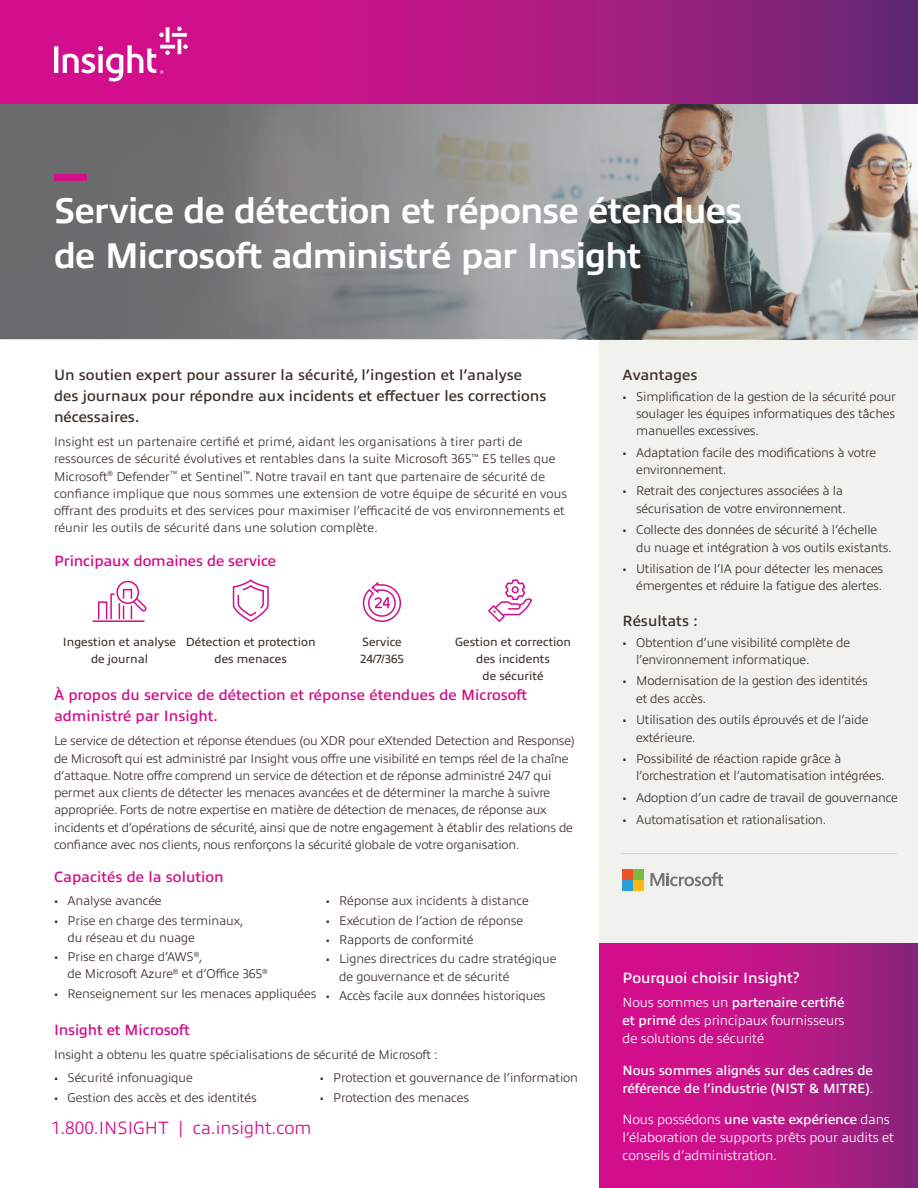
<style>
.page{position:relative;width:918px;height:1188px;background:#fff}
.page>*{position:absolute;margin:0;border:0;box-sizing:border-box;transform-origin:0 0}
.Sidebar_Header{font:700 36px/45px "Allumi Pro";letter-spacing:-.03em;color:#fff}
.t1{font:300 18px "Allumi Pro";color:#d20e8c}
.Body{font:600 15px/21px "Allumi Pro";color:#d20e8c}
.Teaser{font:600 15px/21px "Allumi Pro";color:#3d322c}
.Sidebar_Header-2{font:600 15px "Allumi Pro";color:#fff}
.Sidebar_Header-3{font:600 15px "Allumi Pro";color:#3d322c}
.Sidebar_Body{font:300 13.5px/18px "Allumi Pro";letter-spacing:-.01em;color:#fff;text-align:justify}
.Sidebar_Body-2{font:600 13.5px/18px "Allumi Pro";letter-spacing:-.01em;color:#fff}
.Body-2{font:300 12.75px/17.2px "Allumi Pro";letter-spacing:-.015em;color:#3d322c}
.Body-3{font:12px/17.2px "Allumi Pro";color:#3d322c;text-align:center}
.s1{font-weight:600}
.s2{font-weight:300}
</style>
<div class="page">
<div style="left:599px;top:339px;width:319px;height:849px;background:#f1f1ee"></div>
<svg style="left:0;top:104px;width:918px;height:235px;background:#8a8b8a"></svg>
<svg style="left:0;top:0;width:918px;height:104px;background:#ac1983"></svg>
<div style="left:54px;top:175px;width:33px;height:6px;background:#d20e8c"></div>
<svg style="left:232px;top:579px;width:37px;height:43px"></svg>
<hr style="left:93px;top:620px;width:51px;height:2px;background:#d20e8c">
<svg style="left:97px;top:580px;width:50px;height:41px"></svg>
<svg style="left:362px;top:581px;width:40px;height:41px"></svg>
<svg style="left:488px;top:579px;width:44px;height:43px"></svg>
<div style="left:623px;top:869px;width:10px;height:10px;background:#f05024"></div>
<div style="left:634px;top:869px;width:10px;height:10px;background:#7cbb42"></div>
<div style="left:623px;top:880px;width:10px;height:10px;background:#2a9fd9"></div>
<div style="left:634px;top:880px;width:10px;height:10px;background:#fcb814"></div>
<svg style="left:650px;top:872px;width:73px;height:14px"></svg>
<svg style="left:599px;top:944px;width:319px;height:244px;background:#ba1686"></svg>
<svg style="left:54px;top:27px;width:134px;height:54px"></svg>
<hr style="left:621px;top:853px;width:276px;height:1px;background:#d7d1ca">
<p class="Sidebar_Header" style="left:54px;top:185px;width:690px">Service de détection et réponse étendues de Microsoft administré par Insight</p>
<p class="Teaser" style="left:54px;top:363px;width:494px">Un soutien expert pour assurer la sécurité, l’ingestion et l’analyse des journaux pour répondre aux incidents et effectuer les corrections nécessaires.</p>
<p class="Body-2" style="left:54px;top:432px;width:515px">Insight est un partenaire certifié et primé, aidant les organisations à tirer parti de ressources de sécurité évolutives et rentables dans la suite Microsoft 365<sup>™</sup> E5 telles que Microsoft<sup>®</sup> Defender<sup>™</sup> et Sentinel<sup>™</sup>. Notre travail en tant que partenaire de sécurité de confiance implique que nous sommes une extension de votre équipe de sécurité en vous offrant des produits et des services pour maximiser l’efficacité de vos environnements et réunir les outils de sécurité dans une solution complète.</p>
<p class="Body" style="left:54px;top:549px;width:224px">Principaux domaines de service</p>
<p class="Body-3" style="left:63px;top:632px;width:115px">Ingestion et analyse de journal</p>
<p class="Body-3" style="left:186px;top:632px;width:131px">Détection et protection des menaces</p>
<p class="Body-3" style="left:360px;top:632px;width:45px;text-align:left">Service<br>24/7/365</p>
<p class="Body-3" style="left:455px;top:632px;width:117px">Gestion et correction des incidents<br>de sécurité</p>
<p class="Body" style="left:54px;top:683px;width:475px">À propos du service de détection et réponse étendues de Microsoft administré par Insight.</p>
<p class="Body-2" style="left:54px;top:731px;width:522px">Le service de détection et réponse étendues (ou XDR pour eXtended Detection and Response) de Microsoft qui est administré par Insight vous offre une visibilité en temps réel de la chaîne d’attaque. Notre offre comprend un service de détection et de réponse administré 24/7 qui permet aux clients de détecter les menaces avancées et de déterminer la marche à suivre appropriée. Forts de notre expertise en matière de détection de menaces, de réponse aux incidents et d’opérations de sécurité, ainsi que de notre engagement à établir des relations de confiance avec nos clients, nous renforçons la sécurité globale de votre organisation.</p>
<p class="Body" style="left:54px;top:865px;width:171px">Capacités de la solution</p>
<p class="Body-2" style="left:54px;top:891px;width:109px">• Analyse avancée</p>
<p class="Body-2" style="left:68px;top:911px;width:177px;text-indent:-14px">• Prise en charge des terminaux, du réseau et du nuage</p>
<p class="Body-2" style="left:68px;top:947px;width:202px;text-indent:-14px">• Prise en charge d’AWS<sup>®</sup>,<br>de Microsoft Azure<sup>®</sup> et d’Office 365<sup>®</sup></p>
<p class="Body-2" style="left:54px;top:984px;width:264px">• Renseignement sur les menaces appliquées</p>
<p class="Body-2" style="left:326px;top:891px;width:205px">• Réponse aux incidents à distance</p>
<p class="Body-2" style="left:326px;top:911px;width:199px">• Exécution de l’action de réponse</p>
<p class="Body-2" style="left:326px;top:930px;width:149px">• Rapports de conformité</p>
<p class="Body-2" style="left:339px;top:949px;width:219px;text-indent:-14px">• Lignes directrices du cadre stratégique de gouvernance et de sécurité</p>
<p class="Body-2" style="left:326px;top:986px;width:221px">• Accès facile aux données historiques</p>
<p class="Body" style="left:54px;top:1018px;width:137px">Insight et Microsoft</p>
<p class="Body-2" style="left:54px;top:1045px;width:385px">Insight a obtenu les quatre spécialisations de sécurité de Microsoft :</p>
<p class="Body-2" style="left:54px;top:1068px;width:140px">• Sécurité infonuagique</p>
<p class="Body-2" style="left:54px;top:1088px;width:204px">• Gestion des accès et des identités</p>
<p class="Body-2" style="left:320px;top:1068px;width:260px">• Protection et gouvernance de l’information</p>
<p class="Body-2" style="left:320px;top:1088px;width:151px">• Protection des menaces</p>
<h2 class="t1" style="left:51px;top:1114px;width:262px">1.800.INSIGHT | ca.insight.com</h2>
<p class="Sidebar_Header-3" style="left:623px;top:364px;width:76px">Avantages</p>
<p class="Body-2" style="left:636px;top:387px;width:261px;text-align:justify;text-indent:-14px">• Simplification de la gestion de la sécurité pour soulager les équipes informatiques des tâches manuelles excessives.</p>
<p class="Body-2" style="left:636px;top:443px;width:242px;text-indent:-14px">• Adaptation facile des modifications à votre environnement.</p>
<p class="Body-2" style="left:623px;top:481px;width:225px;text-align:right">• Retrait des conjectures associées à la sécurisation de votre environnement.</p>
<p class="Body-2" style="left:636px;top:520px;width:257px;text-indent:-14px">• Collecte des données de sécurité à l’échelle du nuage et intégration à vos outils existants.</p>
<p class="Body-2" style="left:623px;top:559px;width:262px;text-align:right">• Utilisation de l’IA pour détecter les menaces émergentes et réduire la fatigue des alertes.</p>
<p class="Sidebar_Header-3" style="left:623px;top:610px;width:77px">Résultats :</p>
<p class="Body-2" style="left:636px;top:633px;width:216px;text-indent:-14px">• Obtention d’une visibilité complète de l’environnement informatique.</p>
<p class="Body-2" style="left:636px;top:671px;width:233px;text-indent:-14px">• Modernisation de la gestion des identités et des accès.</p>
<p class="Body-2" style="left:636px;top:710px;width:234px;text-indent:-14px">• Utilisation des outils éprouvés et de l’aide extérieure.</p>
<p class="Body-2" style="left:636px;top:749px;width:250px;text-indent:-14px">• Possibilité de réaction rapide grâce à l’orchestration et l’automatisation intégrées.</p>
<p class="Body-2" style="left:623px;top:788px;width:277px">• Adoption d’un cadre de travail de gouvernance</p>
<p class="Body-2" style="left:623px;top:810px;width:205px">• Automatisation et rationalisation.</p>
<p class="Sidebar_Header-2" style="left:623px;top:966px;width:179px">Pourquoi choisir Insight?</p>
<p class="Sidebar_Body" style="left:623px;top:993px;width:224px">Nous sommes un <span class="s1">partenaire certifié et primé</span> des principaux fournisseurs de solutions de sécurité</p>
<p class="Sidebar_Body-2" style="left:623px;top:1060px;width:252px">Nous sommes alignés sur des cadres de référence de l’industrie (NIST &amp; MITRE)<span class="s2">.</span></p>
<p class="Sidebar_Body" style="left:623px;top:1110px;width:273px;text-align:left">Nous possédons <span class="s1">une vaste expérience</span> dans l’élaboration de supports prêts pour audits et conseils d’administration.</p>
</div>
